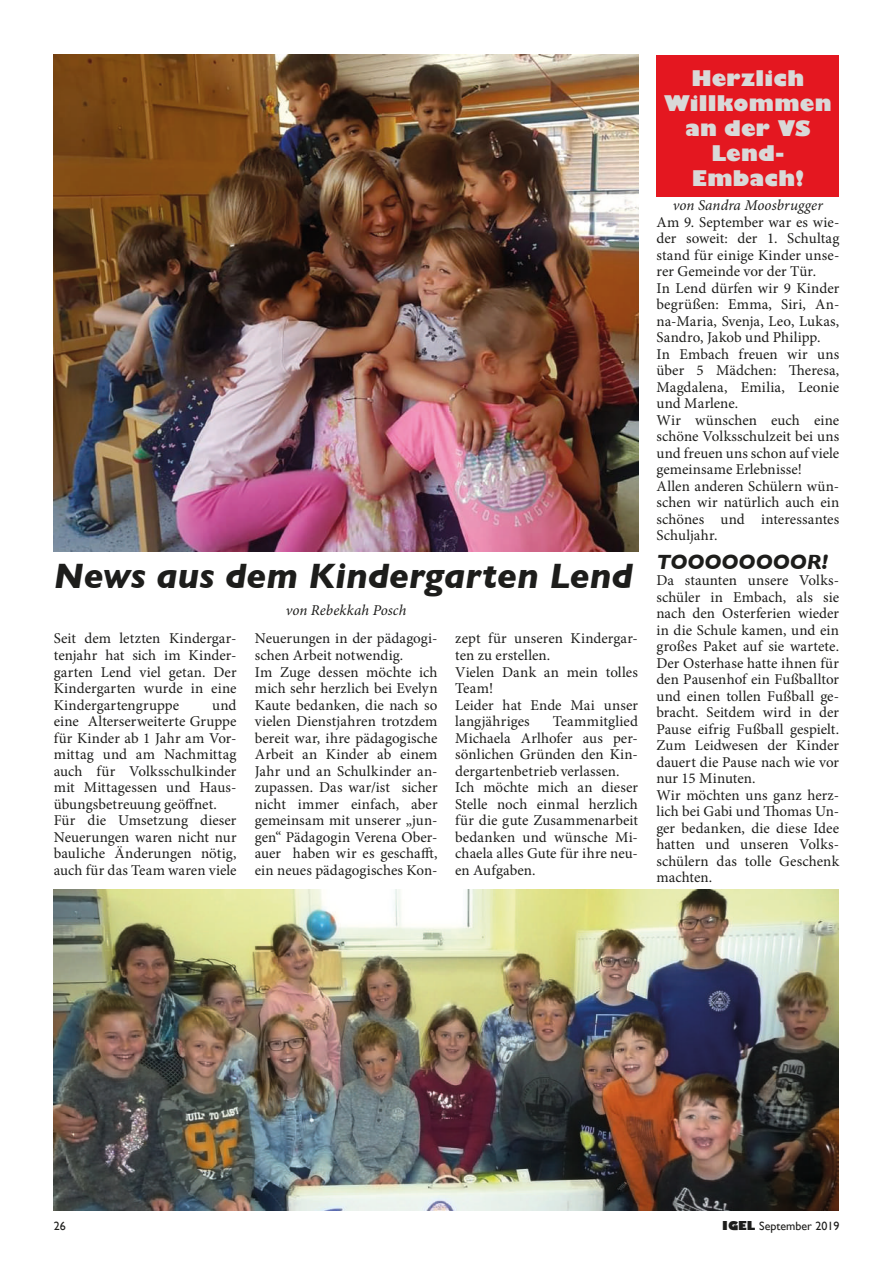
<style>
.page{position:relative;width:893px;height:1264px;background:#fff}
.page>*{position:absolute;margin:0;border:0;box-sizing:border-box;transform-origin:0 0}
.t1{font:italic 700 36px "Gill Sans";color:#1d1d1b}
.t2{font:800 21px/25.2px "Gill Sans";letter-spacing:.015em;color:#d9d9d8;text-align:center}
.t3{font:italic 700 21px "Gill Sans";color:#1d1d1b}
.t4{font:15px/16.5px "Minion Pro";letter-spacing:.005em;color:#1d1d1b}
.t5{font:italic 15px "Minion Pro";letter-spacing:.005em;color:#1d1d1b}
.t6{font:12px "Gill Sans";color:#1d1d1b}
.s1{font-weight:800}
</style>
<div class="page">
<img style="left:54px;top:55px;width:584px;height:496px">
<img style="left:53px;top:889px;width:785px;height:321px">
<div style="left:656px;top:55px;width:183px;height:141px;background:#e41720"></div>
<h2 class="t2" style="left:664px;top:65px;width:169px">Herzlich<br>Willkommen an der VS<br>Lend-<br>Embach!</h2>
<h1 class="t1" style="left:54px;top:554px;width:580px">News aus dem Kindergarten Lend</h1>
<p class="t4" style="left:455px;top:630px;width:184px">zept für unseren Kindergar&shy;ten zu erstellen.<br>Vielen Dank an mein tolles<br>Team!<br>Leider hat Ende Mai unser langjähriges</p>
<p class="t5" style="left:286px;top:600px;width:122px">von Rebekkah Posch</p>
<p class="t4" style="left:255px;top:630px;width:184px">Neuerungen in der pädagogi&shy;schen Arbeit notwendig.<br>Im Zuge dessen möchte ich mich sehr herzlich bei Evelyn<br>Kaute bedanken, die nach so vielen Dienstjahren trotzdem bereit war, ihre pädagogische<br>Arbeit an Kinder ab einem<br>Jahr und an Schulkinder an&shy;zupassen. Das war/ist sicher nicht immer einfach, aber gemeinsam mit unserer „jun&shy;gen“ Pädagogin Verena Ober&shy;auer haben wir es geschafft, ein neues pädagogisches Kon-</p>
<p class="t4" style="left:54px;top:630px;width:184px;text-align:justify">Seit dem letzten Kindergar&shy;tenjahr hat sich im Kinder&shy;garten Lend viel getan. Der Kindergarten wurde in eine Kindergartengruppe</p>
<p class="t4" style="left:54px;top:696px;width:184px;text-indent:158px">und eine Alterserweiterte Gruppe für Kinder ab 1 Jahr am Vor&shy;mittag und am Nachmittag auch für Volksschulkinder mit Mittagessen und Haus&shy;übungsbetreuung geöffnet.<br>Für die Umsetzung dieser<br>Neuerungen waren nicht nur bauliche Änderungen nötig, auch für das Team waren viele</p>
<p class="t4" style="left:455px;top:713px;width:184px;text-indent:97px">Teammitglied<br>Michaela Arlhofer aus per&shy;sönlichen Gründen den Kin&shy;dergartenbetrieb verlassen.<br>Ich möchte mich an dieser<br>Stelle noch einmal herzlich für die gute Zusammenarbeit bedanken und wünsche Mi&shy;chaela alles Gute für ihre neu&shy;en Aufgaben.</p>
<p class="t5" style="left:673px;top:195px;width:152px">von Sandra Moosbrugger</p>
<p class="t4" style="left:656px;top:214px;width:184px">Am 9. September war es wie&shy;der soweit: der 1. Schultag stand für einige Kinder unse&shy;rer Gemeinde vor der Tür.<br>In Lend dürfen wir 9 Kinder begrüßen: Emma, Siri, An&shy;na-Maria, Svenja, Leo, Lukas,<br>Sandro, Jakob und Philipp.<br>In Embach freuen wir uns über 5 Mädchen: Theresa,<br>Magdalena, Emilia, Leonie und Marlene.<br>Wir wünschen euch eine schöne Volksschulzeit bei uns und freuen uns schon auf viele gemeinsame Erlebnisse!<br>Allen anderen Schülern wün&shy;schen wir natürlich auch ein schönes und interessantes<br>Schuljahr.</p>
<h2 class="t3" style="left:656px;top:549px;width:173px">TOOOOOOOOR!</h2>
<p class="t4" style="left:656px;top:572px;width:184px">Da staunten unsere Volks&shy;schüler in Embach, als sie nach den Osterferien wieder in die Schule kamen, und ein großes Paket auf sie wartete.<br>Der Osterhase hatte ihnen für den Pausenhof ein Fußballtor und einen tollen Fußball ge&shy;bracht. Seitdem wird in der<br>Pause eifrig Fußball gespielt.<br>Zum Leidwesen der Kinder dauert die Pause nach wie vor nur 15 Minuten.<br>Wir möchten uns ganz herz&shy;lich bei Gabi und Thomas Un&shy;ger bedanken, die diese Idee hatten und unseren Volks&shy;schülern das tolle Geschenk machten.</p>
<p class="t6" style="left:54px;top:1218px;width:13px">26</p>
<p class="t6" style="left:722px;top:1218px;width:119px"><span class="s1">IGEL</span> September 2019</p>
</div>
